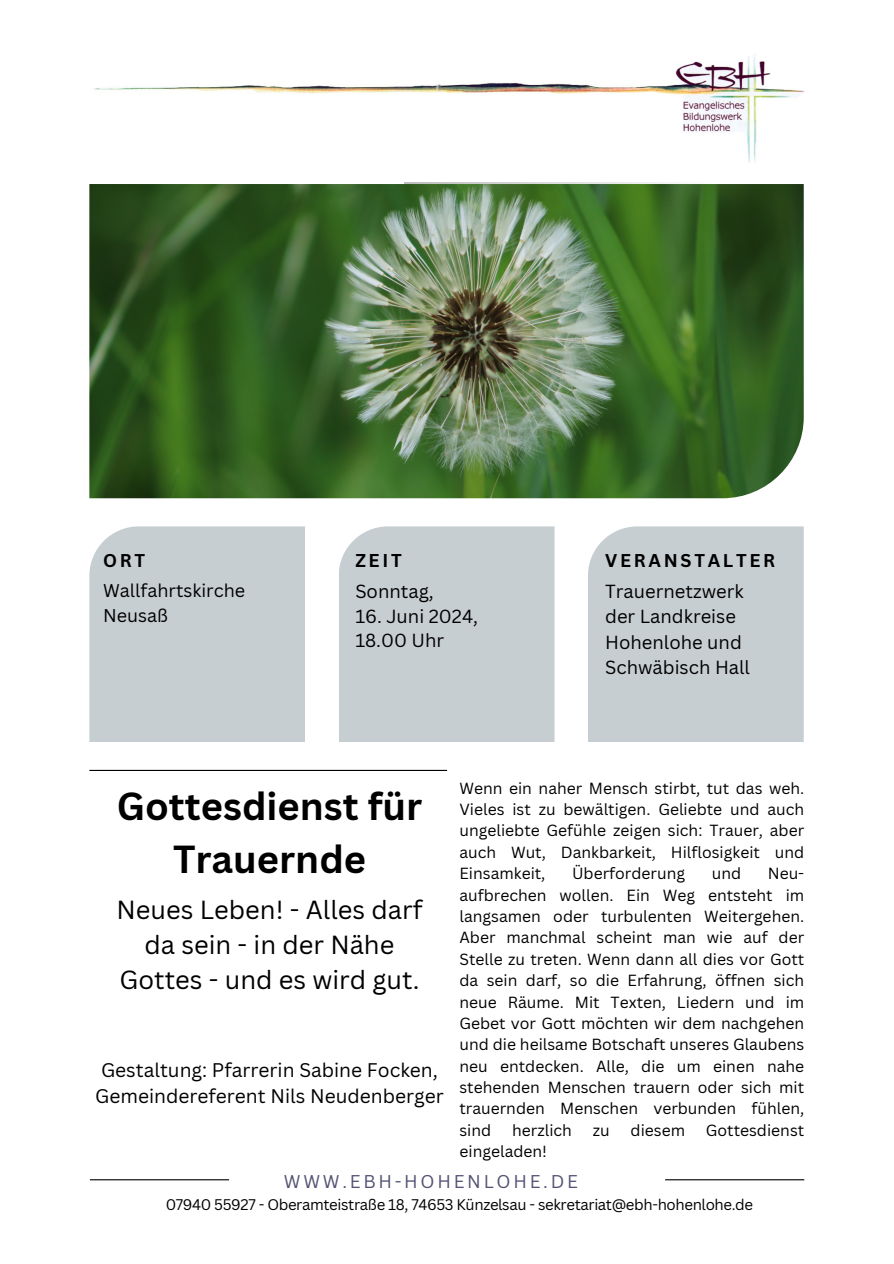
<style>
.page{position:relative;width:894px;height:1264px;background:#fff}
.page>*{position:absolute;margin:0;border:0;box-sizing:border-box;transform-origin:0 0}
.t1{font:700 38.1px/52.8px "Canva Sans";color:#000;text-align:center}
.t2{font:25.5px/34.8px "Canva Sans";color:#000;text-align:center}
.t3{font:19.2px/25.8px "Canva Sans";color:#000;text-align:center}
.t4{font:18.45px/25.3px "Canva Sans";color:#000}
.t5{font:700 18.15px "Canva Sans";color:#000}
.t6{font:18px/24.8px "Canva Sans";color:#000}
.t7{font:18px "Canva Sans";letter-spacing:.15em;color:#545374}
.t8{font:700 18px "Canva Sans";letter-spacing:.15em;color:#000}
.t9{font:15.75px/21.3px "Canva Sans";color:#000;text-align:justify}
.t10{font:15px "Canva Sans";letter-spacing:-.025em;color:#000}
</style>
<div class="page">
<div style="left:89px;top:526px;width:216px;height:216px;background:#c6ced1"></div>
<div style="left:339px;top:526px;width:215px;height:216px;background:#c6ced1"></div>
<div style="left:588px;top:526px;width:215px;height:216px;background:#c6ced1"></div>
<hr style="left:90px;top:1179px;width:139px;height:1px;background:#000">
<hr style="left:665px;top:1179px;width:139px;height:1px;background:#000">
<hr style="left:89px;top:769px;width:358px;height:2px;background:#000">
<img style="left:94px;top:56px;width:711px;height:107px">
<img style="left:89px;top:184px;width:714px;height:314px">
<p class="t8" style="left:103px;top:548px;width:44px">ORT</p>
<p class="t6" style="left:103px;top:578px;width:144px">Wallfahrtskirche<br>Neusaß</p>
<h3 class="t5" style="left:355px;top:548px;width:48px">ZEIT</h3>
<h3 class="t4" style="left:355px;top:578px;width:80px">Sonntag,</h3>
<h3 class="t4" style="left:355px;top:603px;width:124px;line-height:24.8px">16. Juni 2024,<br>18.00 Uhr</h3>
<h3 class="t8" style="left:605px;top:548px;width:171px">VERANSTALTER</h3>
<h5 class="t4" style="left:605px;top:578px;width:146px">Trauernetzwerk der Landkreise<br>Hohenlohe und<br>Schwäbisch Hall</h5>
<h2 class="t1" style="left:117px;top:779px;width:307px">Gottesdienst für<br>Trauernde</h2>
<h5 class="t9" style="left:459px;top:777px;width:346px">Wenn ein naher Mensch stirbt, tut das weh.<br>Vieles ist zu bewältigen. Geliebte und auch ungeliebte Gefühle zeigen sich: Trauer, aber auch Wut, Dankbarkeit, Hilflosigkeit und Einsamkeit,</h5>
<h5 class="t9" style="left:572px;top:862px;width:114px">Überforderung</h5>
<h5 class="t9" style="left:711px;top:862px;width:31px">und</h5>
<h5 class="t9" style="left:459px;top:862px;width:346px;text-indent:308px">Neu&shy;aufbrechen wollen. Ein Weg entsteht im langsamen oder turbulenten Weitergehen.<br>Aber manchmal scheint man wie auf der Stelle zu treten. Wenn dann all dies vor Gott da sein darf, so die Erfahrung, öffnen sich neue Räume. Mit Texten, Liedern und im Gebet vor Gott möchten wir dem nachgehen und die heilsame Botschaft unseres Glaubens neu entdecken. Alle, die um einen nahe stehenden Menschen trauern oder sich mit trauernden Menschen verbunden fühlen, sind</h5>
<h4 class="t2" style="left:116px;top:891px;width:307px">Neues Leben! - Alles darf da sein - in der Nähe<br>Gottes - und es wird gut.</h4>
<p class="t3" style="left:95px;top:1056px;width:350px">Gestaltung: Pfarrerin Sabine Focken,<br>Gemeindereferent Nils Neudenberger</p>
<h5 class="t9" style="left:512px;top:1119px;width:61px">herzlich</h5>
<h5 class="t9" style="left:592px;top:1119px;width:18px">zu</h5>
<h5 class="t9" style="left:630px;top:1119px;width:56px">diesem</h5>
<h5 class="t9" style="left:705px;top:1119px;width:100px">Gottesdienst</h5>
<h5 class="t9" style="left:459px;top:1140px;width:89px">eingeladen!</h5>
<h1 class="t7" style="left:284px;top:1168px;width:295px">WWW.EBH-HOHENLOHE.DE</h1>
<h5 class="t10" style="left:166px;top:1193px;width:589px">07940 55927 - Oberamteistraße 18, 74653 Künzelsau - sekretariat@ebh-hohenlohe.de</h5>
</div>
